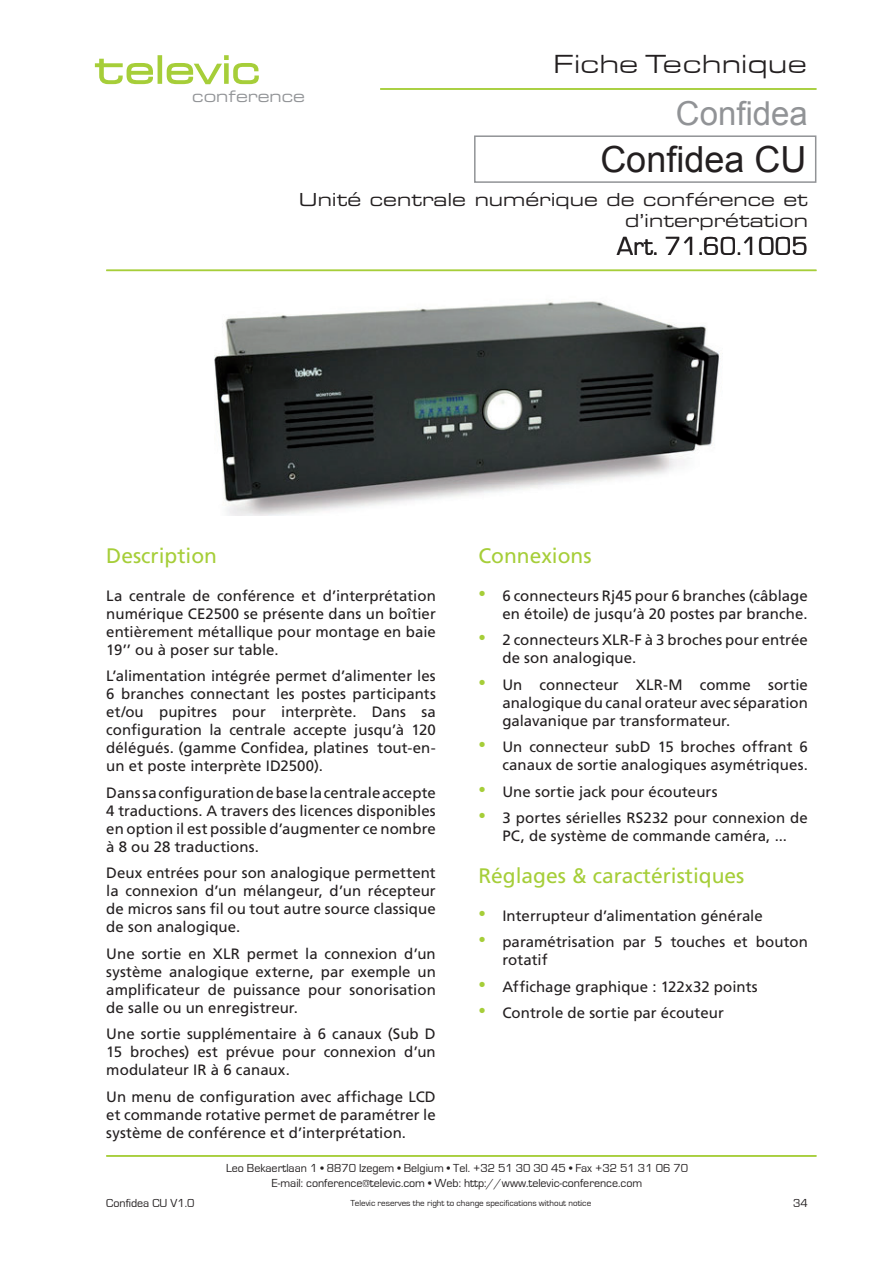
<style>
.page{position:relative;width:893px;height:1263px;background:#fff}
.page>*{position:absolute;margin:0;border:0;box-sizing:border-box;transform-origin:0 0}
.t1{font:36px "Arial";color:#231f20}
.t2{font:33px "Arial";color:#919396}
.t3{font:27px "Eurostile Extended Roman DTC";color:#231f20}
.t4{font:27px "Eurostile";color:#231f20}
.t5{font:21px "Frutiger LT";color:#a6ce39}
.t6{font:18px/21.6px "Eurostile LT Extended Two";color:#231f20;text-align:right}
.t7{font:15.9px "Eurostile LT Extended Two";color:#939598}
.t8{font:15px/18px "Frutiger LT";letter-spacing:.005em;color:#231f20;text-align:justify}
.t9{font:12px/14.4px "Eurostile";color:#231f20;text-align:center}
.t10{font:9px "Eurostile";color:#231f20}
.s1{font-family:"Arial";font-size:21px;color:#a6ce39}
</style>
<div class="page">
<img style="left:214px;top:301px;width:506px;height:214px">
<svg style="left:95px;top:55px;width:164px;height:29px"></svg>
<svg style="left:474px;top:135px;width:343px;height:48px"></svg>
<hr style="left:380px;top:88px;width:436px;height:2px;background:#a6ce39">
<hr style="left:106px;top:270px;width:710px;height:1px;background:#a6ce39">
<hr style="left:106px;top:1155px;width:710px;height:2px;background:#a6ce39">
<p class="t7" style="left:192px;top:86px;width:114px">conference</p>
<h3 class="t3" style="left:553px;top:50px;width:256px">Fiche Technique</h3>
<h2 class="t2" style="left:676px;top:92px;width:134px">Confidea</h2>
<h1 class="t1" style="left:600px;top:136px;width:208px">Confidea CU</h1>
<p class="t6" style="left:299px;top:188px;width:510px">Unité centrale numérique de conférence et d’interprétation</p>
<h3 class="t4" style="left:617px;top:231px;width:192px">Art. 71.60.1005</h3>
<h3 class="t5" style="left:106px;top:543px;width:112px">Description</h3>
<p class="t8" style="left:106px;top:586px;width:331px">La centrale de conférence et d’interprétation numérique CE2500 se présente dans un boîtier entièrement métallique pour montage en baie 19’’ ou à poser sur table.</p>
<p class="t8" style="left:106px;top:667px;width:331px">L’alimentation intégrée permet d’alimenter les 6 branches connectant les postes participants et/ou pupitres pour interprète. Dans sa configuration la centrale accepte jusqu’à 120 délégués. (gamme Confidea, platines tout-en&shy;un et poste interprète ID2500).</p>
<p class="t8" style="left:106px;top:783px;width:331px">Dans sa configuration de base la centrale accepte 4 traductions. A travers des licences disponibles en option il est possible d’augmenter ce nombre à 8 ou 28 traductions.</p>
<p class="t8" style="left:106px;top:864px;width:331px">Deux entrées pour son analogique permettent la connexion d’un mélangeur, d’un récepteur de micros sans fil ou tout autre source classique de son analogique.</p>
<p class="t8" style="left:106px;top:944px;width:331px">Une sortie en XLR permet la connexion d’un système analogique externe, par exemple un amplificateur de puissance pour sonorisation de salle ou un enregistreur.</p>
<p class="t8" style="left:106px;top:1025px;width:331px">Une sortie supplémentaire à 6 canaux (Sub D 15 broches) est prévue pour connexion d’un modulateur IR à 6 canaux.</p>
<p class="t8" style="left:106px;top:1087px;width:331px">Un menu de configuration avec affichage LCD et commande rotative permet de paramétrer le système de conférence et d’interprétation.</p>
<h3 class="t5" style="left:478px;top:543px;width:115px">Connexions</h3>
<p class="t8" style="left:478px;top:586px;width:331px;text-align:right"><span class="s1">•</span> 6 connecteurs Rj45 pour 6 branches (câblage en étoile) de jusqu’à 20 postes par branche.</p>
<p class="t8" style="left:502px;top:631px;width:307px;text-indent:-24px"><span class="s1">•</span> 2 connecteurs XLR-F à 3 broches pour entrée de son analogique.</p>
<p class="t8" style="left:502px;top:675px;width:307px;text-indent:-24px"><span class="s1">•</span> Un connecteur XLR-M comme sortie analogique du canal orateur avec séparation galavanique par transformateur.</p>
<p class="t8" style="left:478px;top:738px;width:331px;text-align:right"><span class="s1">•</span> Un connecteur subD 15 broches offrant 6 canaux de sortie analogiques asymétriques.</p>
<p class="t8" style="left:478px;top:782px;width:241px"><span class="s1">•</span> Une sortie jack pour écouteurs</p>
<p class="t8" style="left:478px;top:809px;width:331px;text-align:center"><span class="s1">•</span> 3 portes sérielles RS232 pour connexion de<br>PC, de système de commande caméra, ...</p>
<h3 class="t5" style="left:478px;top:863px;width:268px">Réglages &amp; caractéristiques</h3>
<p class="t8" style="left:478px;top:906px;width:286px"><span class="s1">•</span> Interrupteur d’alimentation générale</p>
<p class="t8" style="left:502px;top:933px;width:307px;text-indent:-24px"><span class="s1">•</span> paramétrisation par 5 touches et bouton rotatif</p>
<p class="t8" style="left:478px;top:977px;width:281px"><span class="s1">•</span> Affichage graphique : 122x32 points</p>
<p class="t8" style="left:478px;top:1004px;width:247px"><span class="s1">•</span> Controle de sortie par écouteur</p>
<p class="t9" style="left:226px;top:1161px;width:464px">Leo Bekaertlaan 1 • 8870 Izegem • Belgium • Tel. +32 51 30 30 45 • Fax +32 51 31 06 70<br>E-mail: conference@televic.com • Web: http://www.televic-conference.com</p>
<p class="t9" style="left:106px;top:1196px;width:90px">Confidea CU V1.0</p>
<p class="t10" style="left:350px;top:1198px;width:242px">Televic reserves the right to change specifications without notice</p>
<p class="t9" style="left:793px;top:1196px;width:16px">34</p>
</div>
